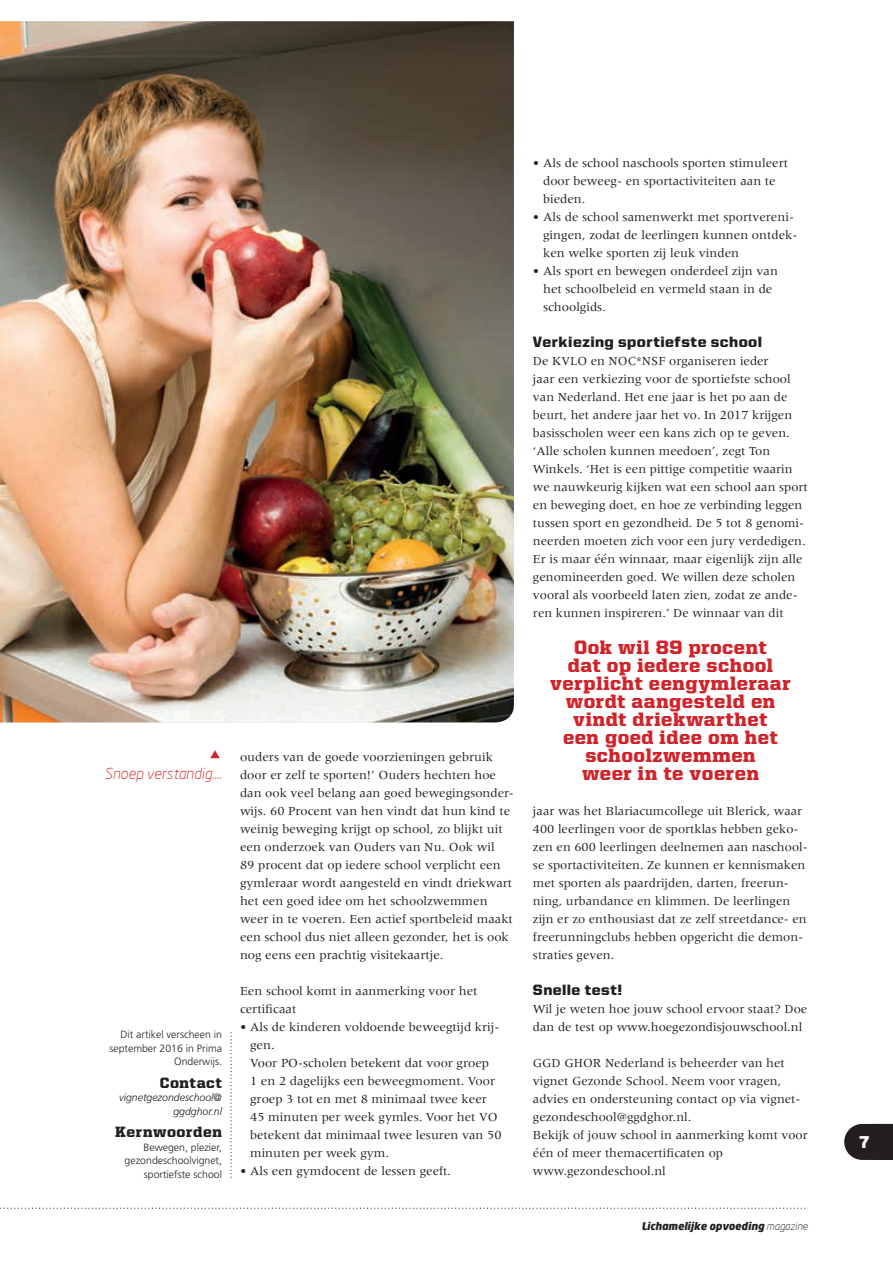
<style>
.page{position:relative;width:893px;height:1263px;background:#fff}
.page>*{position:absolute;margin:0;border:0;box-sizing:border-box;transform-origin:0 0}
.t1{font:900 19.5px/18px "United Serif Reg";letter-spacing:.03em;color:#d1232a;text-align:center}
.t2{font:900 17.25px "United Sans Reg";color:#fff}
.t3{font:900 15px "United Sans Reg";letter-spacing:.03em;color:#231f20}
.t4{font:italic 300 15px "Neo Sans";color:#d1232a}
.t5{font:900 15px "United Serif Reg";letter-spacing:.04em;color:#231f20}
.t6{font:12.75px/18px "Meridien LT Std";color:#231f20}
.t7{font:300 10.5px/13.5px "Frutiger LT Std";color:#231f20;text-align:right}
.t8{font:italic 300 10.5px/13.5px "Frutiger LT Std";color:#231f20;text-align:right}
.t9{font:italic 900 10.5px "Neo Sans";color:#231f20}
.s1{font-weight:300}
</style>
<div class="page">
<svg style="left:230px;top:1032px;width:2px;height:146px"></svg>
<img style="left:0;top:21px;width:514px;height:701px">
<svg style="left:844px;top:1124px;width:49px;height:36px;background:#353132"></svg>
<svg style="left:0;top:1207px;width:808px;height:2px"></svg>
<p class="t4" style="left:105px;top:764px;width:119px">Snoep verstandig....</p>
<p class="t7" style="left:109px;top:1028px;width:114px">Dit artikel verscheen in september 2016 in Prima<br>Onderwijs.</p>
<p class="t5" style="left:160px;top:1074px;width:64px">Contact</p>
<p class="t8" style="left:119px;top:1091px;width:104px">vignetgezondeschool@ ggdghor.nl</p>
<p class="t5" style="left:115px;top:1124px;width:108px">Kernwoorden</p>
<p class="t7" style="left:125px;top:1141px;width:99px">Bewegen, plezier, gezondeschoolvignet, sportiefste school</p>
<p class="t6" style="left:240px;top:747px;width:275px">ouders van de goede voorzieningen gebruik door er zelf te sporten!’ Ouders hechten hoe dan ook veel belang aan goed bewegingsonder&shy;wijs. 60 Procent van hen vindt dat hun kind te weinig beweging krijgt op school, zo blijkt uit een onderzoek van Ouders van Nu. Ook wil<br>89 procent dat op iedere school verplicht een gymleraar wordt aangesteld en vindt driekwart het een goed idee om het schoolzwemmen weer in te voeren. Een actief sportbeleid maakt een school dus niet alleen gezonder, het is ook nog eens een prachtig visitekaartje.</p>
<p class="t6" style="left:240px;top:981px;width:239px">Een school komt in aanmerking voor het certificaat</p>
<p class="t6" style="left:250px;top:1017px;width:253px;text-indent:-10px">• Als de kinderen voldoende beweegtijd krij&shy;gen.<br>Voor PO-scholen betekent dat voor groep<br>1 en 2 dagelijks een beweegmoment. Voor groep 3 tot en met 8 minimaal twee keer 45 minuten per week gymles. Voor het VO betekent dat minimaal twee lesuren van 50 minuten per week gym.</p>
<p class="t6" style="left:240px;top:1161px;width:213px">• Als een gymdocent de lessen geeft.</p>
<p class="t6" style="left:543px;top:153px;width:246px;text-indent:-10px">• Als de school naschools sporten stimuleert door beweeg- en sportactiviteiten aan te bieden.</p>
<p class="t6" style="left:543px;top:207px;width:256px;text-indent:-10px">• Als de school samenwerkt met sportvereni&shy;gingen, zodat de leerlingen kunnen ontdek&shy;ken welke sporten zij leuk vinden</p>
<p class="t6" style="left:543px;top:261px;width:236px;text-indent:-10px">• Als sport en bewegen onderdeel zijn van het schoolbeleid en vermeld staan in de schoolgids.</p>
<p class="t3" style="left:533px;top:333px;width:231px">Verkiezing sportiefste school</p>
<p class="t6" style="left:533px;top:351px;width:276px">De KVLO en NOC*NSF organiseren ieder<br>jaar een verkiezing voor de sportiefste school van Nederland. Het ene jaar is het po aan de beurt, het andere jaar het vo. In 2017 krijgen basisscholen weer een kans zich op te geven. ‘Alle scholen kunnen meedoen’, zegt Ton Winkels. ‘Het is een pittige competitie waarin we nauwkeurig kijken wat een school aan sport en beweging doet, en hoe ze verbinding leggen tussen sport en gezondheid. De 5 tot 8 genomi&shy;neerden moeten zich voor een jury verdedigen.<br>Er is maar één winnaar, maar eigenlijk zijn alle genomineerden goed. We willen deze scholen vooral als voorbeeld laten zien, zodat ze ande&shy;ren kunnen inspireren.’ De winnaar van dit</p>
<h1 class="t1" style="left:550px;top:638px;width:242px">Ook wil 89 procent<br>dat op iedere school verplicht eengymleraar wordt aangesteld en vindt driekwarthet<br>een goed idee om het schoolzwemmen<br>weer in te voeren</h1>
<p class="t6" style="left:533px;top:801px;width:276px">jaar was het Blariacumcollege uit Blerick, waar 400 leerlingen voor de sportklas hebben geko&shy;zen en 600 leerlingen deelnemen aan naschool&shy;se sportactiviteiten. Ze kunnen er kennismaken met sporten als paardrijden, darten, freerun&shy;ning, urbandance en klimmen. De leerlingen zijn er zo enthousiast dat ze zelf streetdance- en freerunningclubs hebben opgericht die demon&shy;straties geven.</p>
<p class="t3" style="left:533px;top:981px;width:91px">Snelle test!</p>
<p class="t6" style="left:533px;top:999px;width:276px">Wil je weten hoe jouw school ervoor staat? Doe dan de test op www.hoegezondisjouwschool.nl</p>
<p class="t6" style="left:533px;top:1053px;width:276px">GGD GHOR Nederland is beheerder van het vignet Gezonde School. Neem voor vragen, advies en ondersteuning contact op via vignet&shy;gezondeschool@ggdghor.nl.<br>Bekijk of jouw school in aanmerking komt voor één of meer themacertificaten op www.gezondeschool.nl</p>
<p class="t9" style="left:641px;top:1219px;width:168px">Lichamelijke opvoeding <span class="s1">magazine</span></p>
<h2 class="t2" style="left:859px;top:1133px;width:11px">7</h2>
</div>
